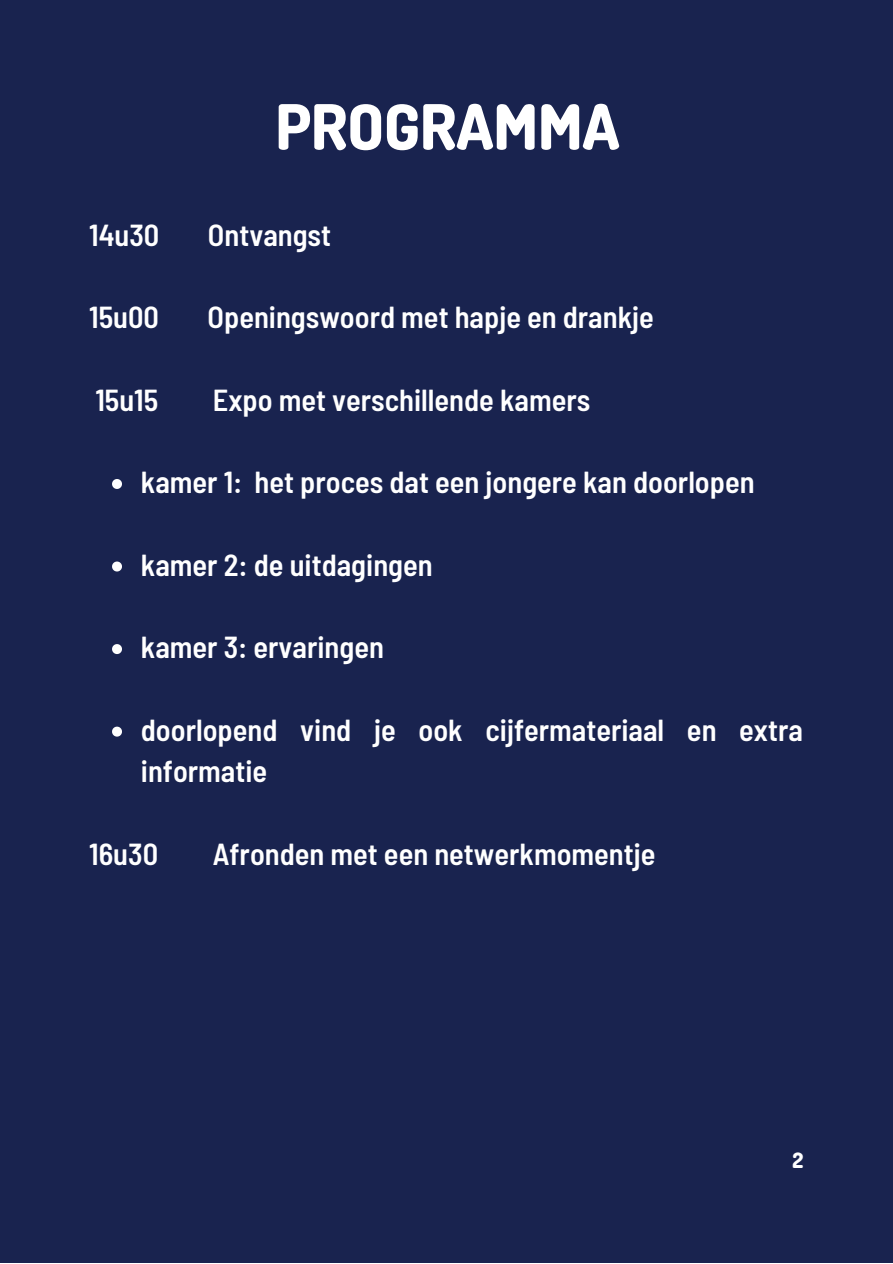
<style>
.page{position:relative;width:893px;height:1264px;background:#fff}
.page>*{position:absolute;margin:0;border:0;box-sizing:border-box;transform-origin:0 0}
.t1{font:800 62.55px "Dosis";color:#fff}
.t2{font:600 semi-condensed 30.3px/41.2px "Barlow";color:#fff}
.t3{font:800 21.15px "Dosis";color:#fff}
</style>
<div class="page">
<div style="left:0;top:0;width:892px;height:1262px;background:#19234f"></div>
<svg style="left:112px;top:479px;width:10px;height:10px"></svg>
<svg style="left:112px;top:561px;width:10px;height:10px"></svg>
<svg style="left:112px;top:644px;width:10px;height:10px"></svg>
<svg style="left:112px;top:726px;width:10px;height:10px"></svg>
<p class="t1" style="left:275px;top:86px;width:345px">PROGRAMMA</p>
<p class="t2" style="left:89px;top:213px;width:72px">14u30</p>
<p class="t2" style="left:208px;top:213px;width:125px">Ontvangst</p>
<p class="t2" style="left:89px;top:295px;width:71px">15u00</p>
<p class="t2" style="left:207px;top:295px;width:448px">Openingswoord met hapje en drankje</p>
<p class="t2" style="left:95px;top:378px;width:64px">15u15</p>
<p class="t2" style="left:213px;top:378px;width:379px">Expo met verschillende kamers</p>
<p class="t2" style="left:141px;top:460px;width:615px">kamer 1: het proces dat een jongere kan doorlopen</p>
<p class="t2" style="left:141px;top:543px;width:293px">kamer 2: de uitdagingen</p>
<p class="t2" style="left:141px;top:625px;width:244px">kamer 3: ervaringen</p>
<p class="t2" style="left:141px;top:708px;width:663px">doorlopend vind je ook cijfermateriaal en extra informatie</p>
<p class="t2" style="left:89px;top:832px;width:70px">16u30</p>
<p class="t2" style="left:213px;top:832px;width:444px">Afronden met een netwerkmomentje</p>
<p class="t3" style="left:792px;top:1146px;width:12px">2</p>
</div>
